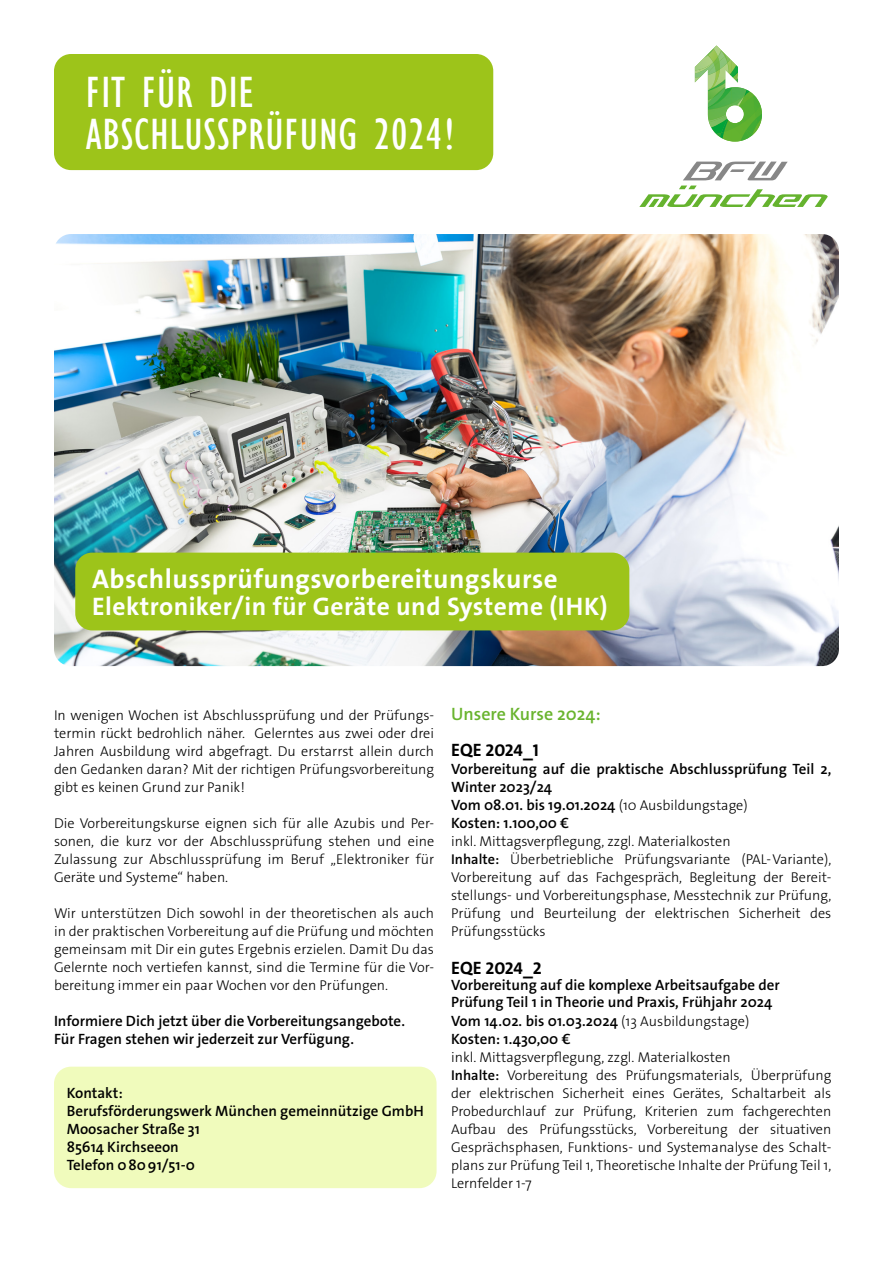
<style>
.page{position:relative;width:893px;height:1263px;background:#fff}
.page>*{position:absolute;margin:0;border:0;box-sizing:border-box;transform-origin:0 0}
.t1{font:condensed 45px/42px "Gill Sans";letter-spacing:.02em;color:#fff}
.t2{font:700 27px "The Sans Os F";letter-spacing:.02em;color:#fff}
.t3{font:700 25.5px "The Sans Os F";letter-spacing:.02em;color:#fff}
.t4{font:700 18px "The Sans Os F";color:#000}
.t5{font:600 18px "The Sans Os F";color:#69b42e}
.t6{font:600 15px/18px "The Sans Os F";color:#000}
.t7{font:300 14.25px/18px "The Sans Os F";color:#000;text-align:justify}
.s1{font-weight:300;font-size:14.25px}
.s2{font-weight:600}
</style>
<div class="page">
<div style="left:54px;top:54px;width:439px;height:116px;background:#9dc41a;border-radius:17px"></div>
<img style="left:54px;top:234px;width:785px;height:432px">
<svg style="left:695px;top:45px;width:67px;height:97px"></svg>
<svg style="left:683px;top:162px;width:105px;height:18px"></svg>
<svg style="left:639px;top:186px;width:189px;height:21px"></svg>
<div style="left:75px;top:553px;width:554px;height:77px;background:#9dc41a;border-radius:17px"></div>
<div style="left:54px;top:1067px;width:383px;height:121px;background:#f0fbbc;border-radius:17px"></div>
<h1 class="t1" style="left:86px;top:71px;width:369px">FIT FÜR DIE<br>ABSCHLUSSPRÜFUNG 2024!</h1>
<h2 class="t2" style="left:92px;top:561px;width:467px">Abschlussprüfungsvorbereitungskurse</h2>
<h3 class="t3" style="left:92px;top:590px;width:517px">Elektroniker/in für Geräte und Systeme (IHK)</h3>
<p class="t7" style="left:54px;top:706px;width:382px">In wenigen Wochen ist Abschlussprüfung und der Prüfungs&shy;termin rückt bedrohlich näher. Gelerntes aus zwei oder drei Jahren Ausbildung wird abgefragt. Du erstarrst allein durch den Gedanken daran? Mit der richtigen Prüfungsvorbereitung gibt es keinen Grund zur Panik!</p>
<p class="t7" style="left:54px;top:814px;width:382px">Die Vorbereitungskurse eignen sich für alle Azubis und Per&shy;sonen, die kurz vor der Abschlussprüfung stehen und eine Zulassung zur Abschlussprüfung im Beruf „Elektroniker für Geräte und Systeme“ haben.</p>
<p class="t7" style="left:54px;top:904px;width:382px">Wir unterstützen Dich sowohl in der theoretischen als auch in der praktischen Vorbereitung auf die Prüfung und möchten gemeinsam mit Dir ein gutes Ergebnis erzielen. Damit Du das Gelernte noch vertiefen kannst, sind die Termine für die Vor&shy;bereitung immer ein paar Wochen vor den Prüfungen.</p>
<p class="t6" style="left:54px;top:1012px;width:352px">Informiere Dich jetzt über die Vorbereitungsangebote.<br>Für Fragen stehen wir jederzeit zur Verfügung.</p>
<p class="t6" style="left:67px;top:1084px;width:358px">Kontakt:<br>Berufsförderungswerk München gemeinnützige GmbH<br>Moosacher Straße 31<br>85614 Kirchseeon<br>Telefon 08091/51-0</p>
<p class="t5" style="left:451px;top:702px;width:151px">Unsere Kurse 2024:</p>
<p class="t4" style="left:451px;top:738px;width:89px">EQE 2024_1</p>
<p class="t6" style="left:451px;top:760px;width:382px">Vorbereitung auf die praktische Abschlussprüfung Teil 2, Winter 2023/24<br>Vom 08.01. bis 19.01.2024 <span class="s1">(10 Ausbildungstage)<br></span>Kosten: 1.100,00 €</p>
<p class="t7" style="left:451px;top:832px;width:382px;text-align:left">inkl. Mittagsverpflegung, zzgl. Materialkosten<br><span class="s2">Inhalte:</span> Überbetriebliche Prüfungsvariante (PAL-Variante), Vorbereitung auf das Fachgespräch, Begleitung der Bereit&shy;stellungs- und Vorbereitungsphase, Messtechnik zur Prüfung, Prüfung und Beurteilung der elektrischen Sicherheit des Prüfungsstücks</p>
<p class="t4" style="left:451px;top:956px;width:92px">EQE 2024_2</p>
<p class="t6" style="left:451px;top:977px;width:330px;line-height:16.5px">Vorbereitung auf die komplexe Arbeitsaufgabe der<br>Prüfung Teil 1 in Theorie und Praxis, Frühjahr 2024</p>
<p class="t6" style="left:451px;top:1012px;width:300px">Vom 14.02. bis 01.03.2024 <span class="s1">(13 Ausbildungstage)<br></span>Kosten: 1.430,00 €</p>
<p class="t7" style="left:451px;top:1048px;width:382px;text-align:left">inkl. Mittagsverpflegung, zzgl. Materialkosten<br><span class="s2">Inhalte:</span> Vorbereitung des Prüfungsmaterials, Überprüfung der elektrischen Sicherheit eines Gerätes, Schaltarbeit als Probedurchlauf zur Prüfung, Kriterien zum fachgerechten Aufbau des Prüfungsstücks, Vorbereitung der situativen Gesprächsphasen, Funktions- und Systemanalyse des Schalt&shy;plans zur Prüfung Teil 1, Theoretische Inhalte der Prüfung Teil 1, Lernfelder 1-7</p>
</div>
